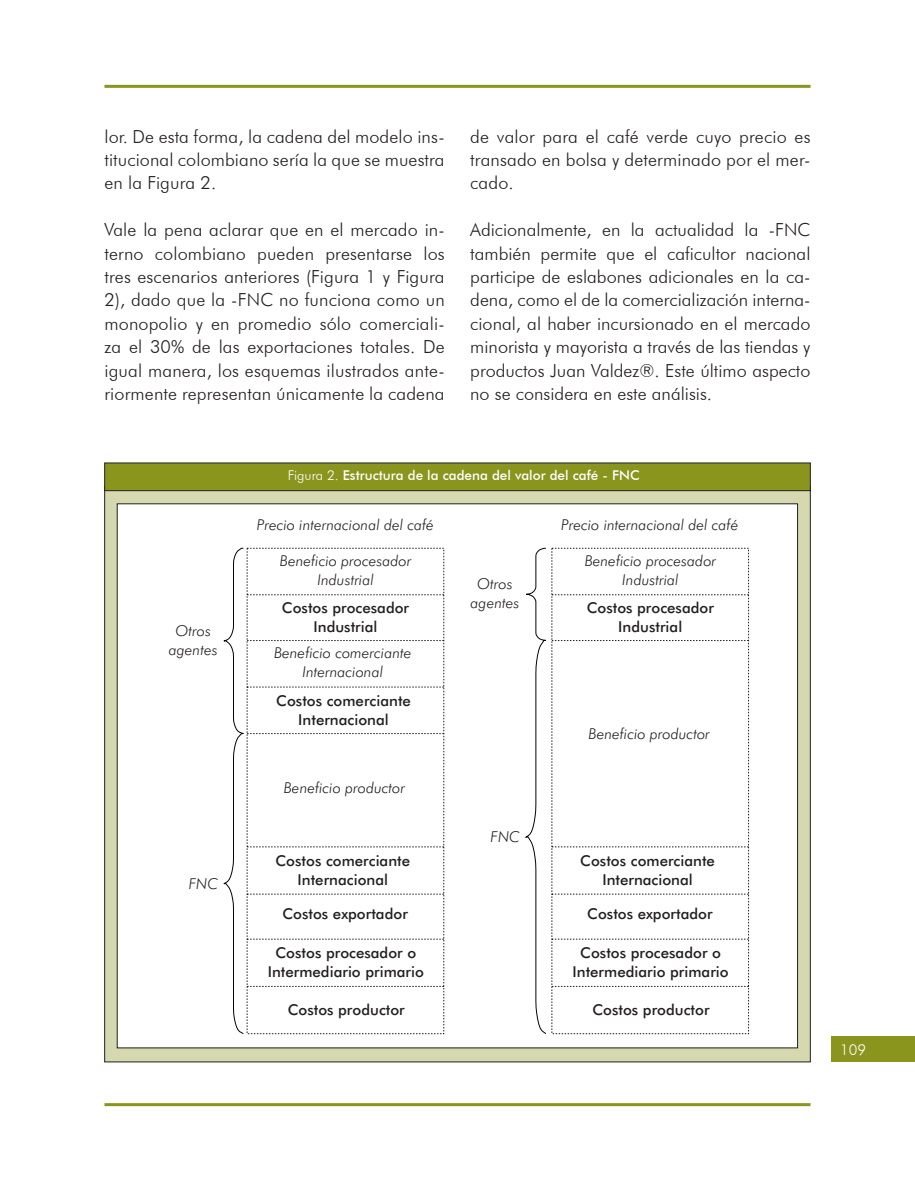
<style>
.page{position:relative;width:915px;height:1191px;background:#fff}
.page>*{position:absolute;margin:0;border:0;box-sizing:border-box;transform-origin:0 0}
.t1{font:300 18px/23.4px "Futura BT";letter-spacing:.005em;color:#231f20;text-align:justify}
.t2{font:500 15px/18.8px "Futura BT";color:#231f20;text-align:center}
.t3{font:italic 300 15px/18.8px "Futura BT";color:#231f20;text-align:center}
.t4{font:300 15px "Futura BT";color:#fff}
.t5{font:500 13.5px "Futura BT";color:#fff}
.s1{font-weight:300}
</style>
<div class="page">
<div style="left:831px;top:1036px;width:83px;height:26px;background:#8a951e"></div>
<hr style="left:104px;top:1103px;width:706px;height:3px;background:#8a951e">
<hr style="left:104px;top:85px;width:706px;height:3px;background:#8a951e">
<div style="left:104px;top:486px;width:706px;height:576px;background:#d6d9af;border:1px solid #231f20"></div>
<div style="left:104px;top:463px;width:706px;height:28px;background:#8a951e;border:1px solid #231f20"></div>
<div style="left:117px;top:503px;width:680px;height:545px;background:#fff;border:1px solid #231f20"></div>
<svg style="left:247px;top:548px;width:197px;height:486px"></svg>
<svg style="left:223px;top:548px;width:21px;height:486px"></svg>
<svg style="left:551px;top:548px;width:197px;height:486px"></svg>
<svg style="left:524px;top:548px;width:22px;height:486px"></svg>
<p class="t1" style="left:104px;top:124px;width:341px">lor. De esta forma, la cadena del modelo ins&shy;titucional colombiano sería la que se muestra en la Figura 2.</p>
<p class="t1" style="left:104px;top:218px;width:341px">Vale la pena aclarar que en el mercado in&shy;terno colombiano pueden presentarse los tres escenarios anteriores (Figura 1 y Figura 2), dado que la -FNC no funciona como un monopolio y en promedio sólo comerciali&shy;za el 30% de las exportaciones totales. De igual manera, los esquemas ilustrados ante&shy;riormente representan únicamente la cadena</p>
<p class="t1" style="left:470px;top:124px;width:341px">de valor para el café verde cuyo precio es transado en bolsa y determinado por el mer&shy;cado.</p>
<p class="t1" style="left:470px;top:218px;width:341px">Adicionalmente, en la actualidad la -FNC también permite que el caficultor nacional participe de eslabones adicionales en la ca&shy;dena, como el de la comercialización interna&shy;cional, al haber incursionado en el mercado minorista y mayorista a través de las tiendas y productos Juan Valdez®. Este último aspecto no se considera en este análisis.</p>
<p class="t5" style="left:288px;top:467px;width:353px"><span class="s1">Figura 2.</span> Estructura de la cadena del valor del café - FNC</p>
<p class="t3" style="left:169px;top:621px;width:50px">Otros agentes</p>
<p class="t3" style="left:189px;top:873px;width:30px">FNC</p>
<p class="t3" style="left:257px;top:515px;width:178px">Precio internacional del café</p>
<p class="t3" style="left:561px;top:515px;width:178px">Precio internacional del café</p>
<p class="t3" style="left:280px;top:551px;width:133px">Beneficio procesador<br>Industrial</p>
<p class="t2" style="left:282px;top:598px;width:129px">Costos procesador<br>Industrial</p>
<p class="t3" style="left:274px;top:643px;width:139px">Beneficio comerciante<br>Internacional</p>
<p class="t2" style="left:276px;top:691px;width:136px">Costos comerciante<br>Internacional</p>
<p class="t3" style="left:284px;top:778px;width:123px">Beneficio productor</p>
<p class="t2" style="left:275px;top:851px;width:136px">Costos comerciante<br>Internacional</p>
<p class="t2" style="left:282px;top:904px;width:127px">Costos exportador</p>
<p class="t2" style="left:267px;top:943px;width:158px">Costos procesador o<br>Intermediario primario</p>
<p class="t2" style="left:287px;top:999px;width:119px">Costos productor</p>
<p class="t3" style="left:470px;top:574px;width:50px">Otros agentes</p>
<p class="t3" style="left:490px;top:827px;width:30px">FNC</p>
<p class="t3" style="left:584px;top:551px;width:133px">Beneficio procesador<br>Industrial</p>
<p class="t2" style="left:586px;top:598px;width:129px">Costos procesador<br>Industrial</p>
<p class="t3" style="left:588px;top:724px;width:123px">Beneficio productor</p>
<p class="t2" style="left:580px;top:851px;width:136px">Costos comerciante<br>Internacional</p>
<p class="t2" style="left:587px;top:904px;width:127px">Costos exportador</p>
<p class="t2" style="left:572px;top:943px;width:158px">Costos procesador o<br>Intermediario primario</p>
<p class="t2" style="left:592px;top:999px;width:119px">Costos productor</p>
<p class="t4" style="left:840px;top:1040px;width:27px">109</p>
</div>
